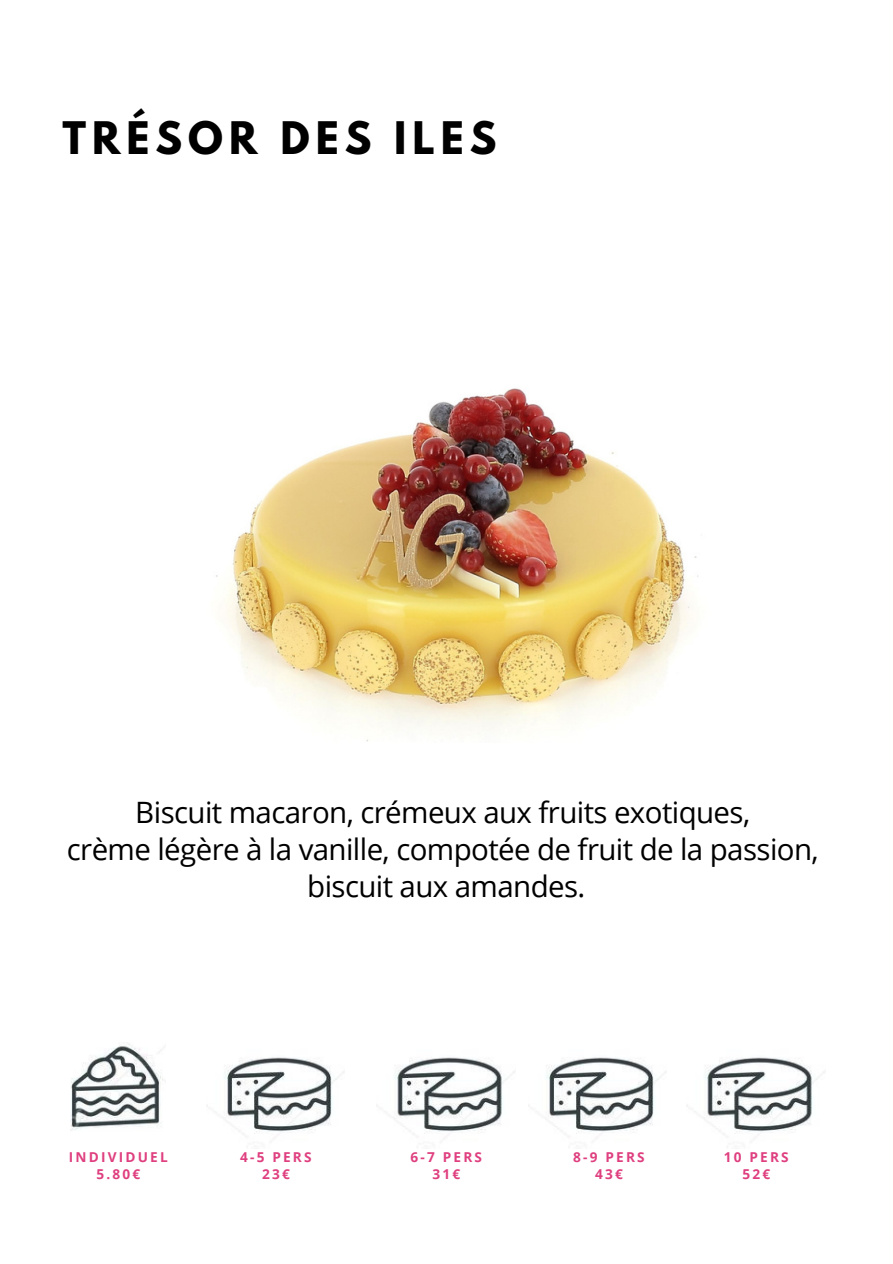
<style>
.page{position:relative;width:893px;height:1264px;background:#fff}
.page>*{position:absolute;margin:0;border:0;box-sizing:border-box;transform-origin:0 0}
.t1{font:700 39.75px "League Spartan";letter-spacing:.15em;color:#000}
.t2{font:29.4px "Open Sans";letter-spacing:-.02em;color:#000}
.t3{font:700 13.65px "Open Sans";letter-spacing:.16em;color:#df3f7f}
</style>
<div class="page">
<img style="left:216px;top:388px;width:482px;height:354px">
<img style="left:71px;top:1044px;width:92px;height:86px">
<img style="left:207px;top:1057px;width:137px;height:82px">
<img style="left:377px;top:1057px;width:138px;height:82px">
<img style="left:529px;top:1057px;width:137px;height:82px">
<img style="left:687px;top:1057px;width:138px;height:82px">
<p class="t1" style="left:63px;top:118px;width:435px">TRÉSOR DES ILES</p>
<p class="t2" style="left:135px;top:791px;width:616px">Biscuit macaron, crémeux aux fruits exotiques,</p>
<p class="t2" style="left:67px;top:828px;width:753px">crème légère à la vanille, compotée de fruit de la passion,</p>
<p class="t2" style="left:307px;top:865px;width:280px">biscuit aux amandes.</p>
<p class="t3" style="left:69px;top:1147px;width:100px">INDIVIDUEL</p>
<p class="t3" style="left:96px;top:1163px;width:45px">5.80€</p>
<p class="t3" style="left:240px;top:1147px;width:73px">4-5 PERS</p>
<p class="t3" style="left:262px;top:1163px;width:29px">23€</p>
<p class="t3" style="left:410px;top:1147px;width:73px">6-7 PERS</p>
<p class="t3" style="left:432px;top:1163px;width:29px">31€</p>
<p class="t3" style="left:573px;top:1147px;width:73px">8-9 PERS</p>
<p class="t3" style="left:595px;top:1163px;width:29px">43€</p>
<p class="t3" style="left:723px;top:1147px;width:66px">10 PERS</p>
<p class="t3" style="left:742px;top:1163px;width:29px">52€</p>
</div>
